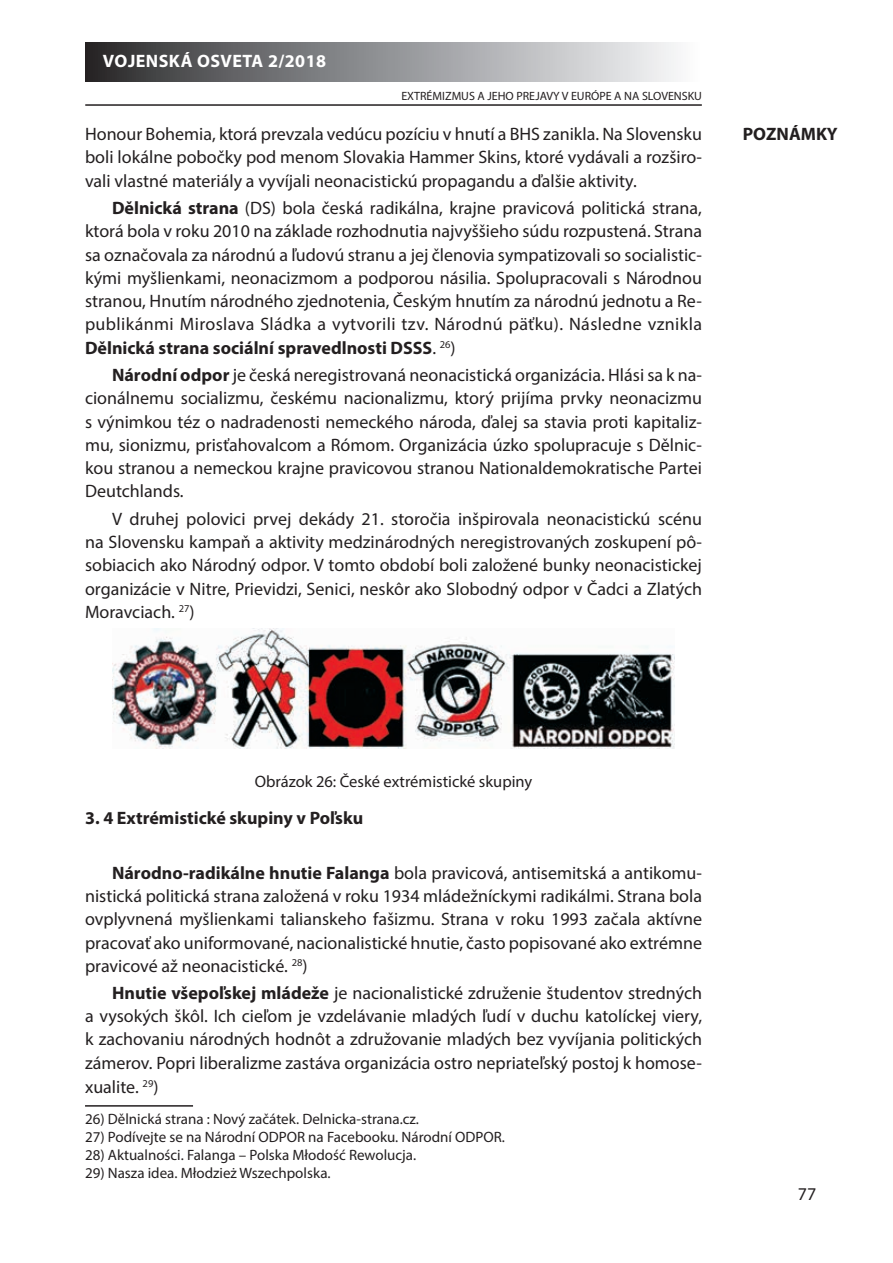
<style>
.page{position:relative;width:893px;height:1263px;background:#fff}
.page>*{position:absolute;margin:0;border:0;box-sizing:border-box;transform-origin:0 0}
.t1{font:18px/23.2px "Myriad Pro";color:#231f20;text-align:justify}
.t2{font:700 18px "Myriad Pro";color:#231f20}
.t3{font:700 18px "Myriad Pro";letter-spacing:.025em;color:#fff}
.t4{font:16.5px "Myriad Pro";color:#231f20}
.t5{font:15px "Myriad Pro";color:#231f20}
.t6{font:12px "Myriad Pro";color:#231f20}
.s1{font-weight:700}
</style>
<div class="page">
<hr style="left:85px;top:104px;width:617px;height:2px;background:#231f20">
<div style="left:85px;top:43px;width:617px;height:38px;background:linear-gradient(to right,#2c2d2f,#fcfdff)"></div>
<hr style="left:85px;top:1105px;width:108px;height:1px;background:#231f20">
<img style="left:113px;top:629px;width:561px;height:119px">
<p class="t3" style="left:103px;top:49px;width:225px">VOJENSKÁ OSVETA 2/2018</p>
<p class="t6" style="left:401px;top:88px;width:302px">EXTRÉMIZMUS A JEHO PREJAVY V EURÓPE A NA SLOVENSKU</p>
<p class="t1" style="left:85px;top:122px;width:618px">Honour Bohemia, ktorá prevzala vedúcu pozíciu v hnutí a BHS zanikla. Na Slovensku boli lokálne pobočky pod menom Slovakia Hammer Skins, ktoré vydávali a rozširo&shy;vali vlastné materiály a vyvíjali neonacistickú propagandu a ďalšie aktivity.</p>
<p class="t1" style="left:85px;top:196px;width:618px;text-indent:27px"><span class="s1">Dělnická strana</span> (DS) bola česká radikálna, krajne pravicová politická strana, ktorá bola v roku 2010 na základe rozhodnutia najvyššieho súdu rozpustená. Strana sa označovala za národnú a ľudovú stranu a jej členovia sympatizovali so socialistic&shy;kými myšlienkami, neonacizmom a podporou násilia. Spolupracovali s Národnou stranou, Hnutím národného zjednotenia, Českým hnutím za národnú jednotu a Re&shy;publikánmi Miroslava Sládka a vytvorili tzv. Národnú päťku). Následne vznikla <span class="s1">Dělnická strana sociální spravedlnosti DSSS</span>. <sup>26</sup>)</p>
<p class="t1" style="left:85px;top:363px;width:619px;text-indent:27px"><span class="s1">Národní odpor</span> je česká neregistrovaná neonacistická organizácia. Hlási sa k na&shy;cionálnemu socializmu, českému nacionalizmu, ktorý prijíma prvky neonacizmu s výnimkou téz o nadradenosti nemeckého národa, ďalej sa stavia proti kapitaliz&shy;mu, sionizmu, prisťahovalcom a Rómom. Organizácia úzko spolupracuje s Dělnic&shy;kou stranou a nemeckou krajne pravicovou stranou Nationaldemokratische Partei Deutchlands.</p>
<p class="t1" style="left:85px;top:507px;width:619px;text-indent:27px">V druhej polovici prvej dekády 21. storočia inšpirovala neonacistickú scénu na Slovensku kampaň a aktivity medzinárodných neregistrovaných zoskupení pô&shy;sobiacich ako Národný odpor. V tomto období boli založené bunky neonacistickej organizácie v Nitre, Prievidzi, Senici, neskôr ako Slobodný odpor v Čadci a Zlatých Moravciach. <sup>27</sup>)</p>
<p class="t2" style="left:743px;top:122px;width:96px">POZNÁMKY</p>
<p class="t4" style="left:255px;top:772px;width:279px">Obrázok 26: České extrémistické skupiny</p>
<p class="t2" style="left:85px;top:806px;width:280px">3. 4 Extrémistické skupiny v Poľsku</p>
<p class="t1" style="left:85px;top:861px;width:619px;text-indent:27px"><span class="s1">Národno-radikálne hnutie Falanga</span> bola pravicová, antisemitská a antikomu&shy;nistická politická strana založená v roku 1934 mládežníckymi radikálmi. Strana bola ovplyvnená myšlienkami talianskeho fašizmu. Strana v roku 1993 začala aktívne pracovať ako uniformované, nacionalistické hnutie, často popisované ako extrémne pravicové až neonacistické. <sup>28</sup>)</p>
<p class="t1" style="left:85px;top:981px;width:618px;text-indent:27px"><span class="s1">Hnutie všepoľskej mládeže</span> je nacionalistické združenie študentov stredných a vysokých škôl. Ich cieľom je vzdelávanie mladých ľudí v duchu katolíckej viery, k zachovaniu národných hodnôt a združovanie mladých bez vyvíjania politických zámerov. Popri liberalizme zastáva organizácia ostro nepriateľský postoj k homose&shy;xualite. <sup>29</sup>)</p>
<p class="t5" style="left:85px;top:1109px;width:335px">26) Dělnická strana : Nový začátek. Delnicka-strana.cz.</p>
<p class="t5" style="left:85px;top:1127px;width:421px">27) Podívejte se na Národní ODPOR na Facebooku. Národní ODPOR.</p>
<p class="t5" style="left:85px;top:1145px;width:333px">28) Aktualności. Falanga – Polska Młodość Rewolucja.</p>
<p class="t5" style="left:85px;top:1163px;width:247px">29) Nasza idea. Młodzież Wszechpolska.</p>
<p class="t1" style="left:798px;top:1182px;width:20px">77</p>
</div>
